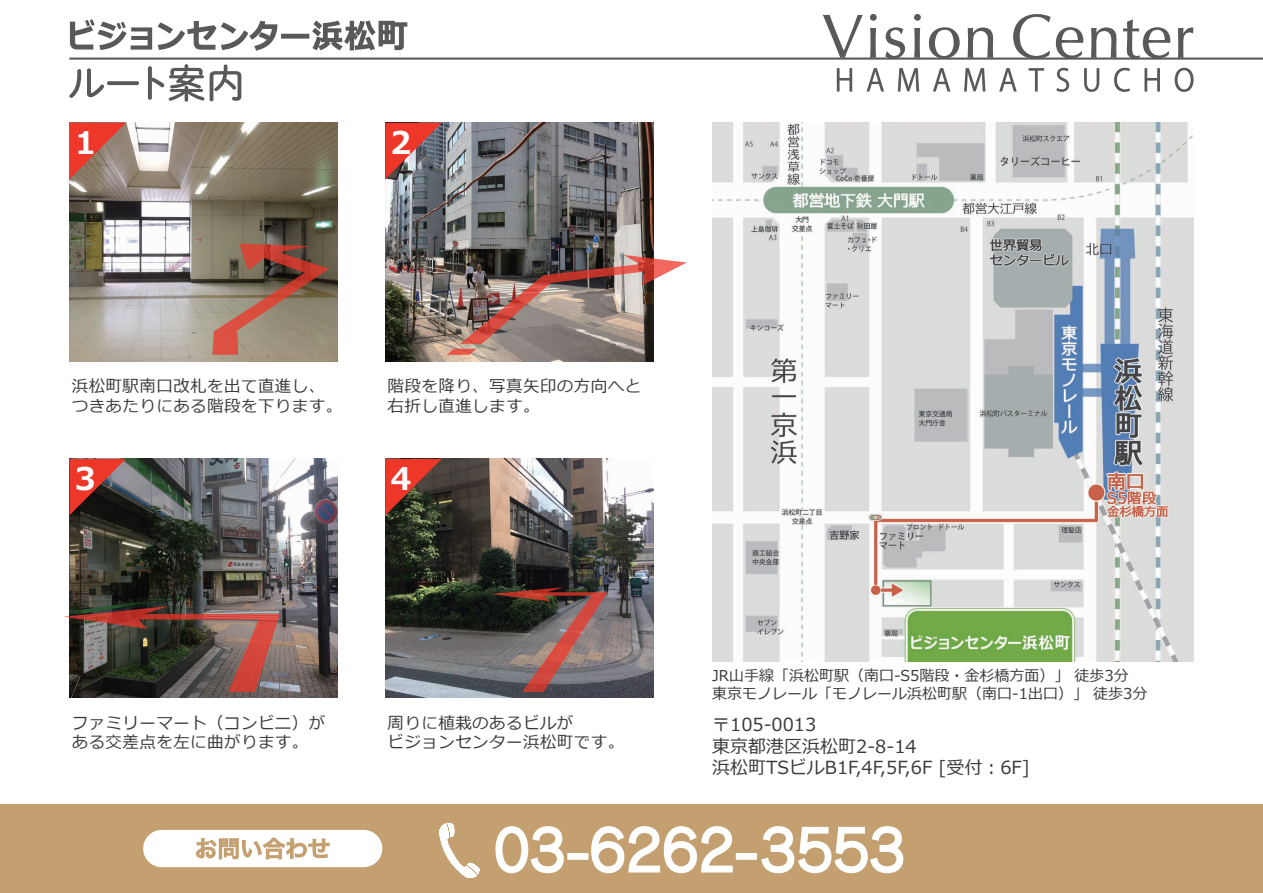
<style>
.page{position:relative;width:1263px;height:893px;background:#fff}
.page>*{position:absolute;margin:0;border:0;box-sizing:border-box;transform-origin:0 0}
.t1{font:700 31.2px "Meiryo";color:#fff}
.t2{font:18px/21.6px "Meiryo";color:#3d3b3a}
.t3{font:16.5px/19.8px "Meiryo";letter-spacing:.025em;color:#3d3b3a}
.t4{font:15px/18px "Meiryo";color:#3d3b3a}
</style>
<div class="page">
<div style="left:0;top:804px;width:1263px;height:89px;background:#c49f6f"></div>
<svg style="left:495px;top:826px;width:408px;height:47px"></svg>
<svg style="left:439px;top:823px;width:41px;height:55px"></svg>
<svg style="left:143px;top:830px;width:239px;height:37px"></svg>
<svg style="left:69px;top:58px;width:1194px;height:44px"></svg>
<svg style="left:70px;top:19px;width:337px;height:32px"></svg>
<svg style="left:823px;top:14px;width:370px;height:45px"></svg>
<svg style="left:837px;top:68px;width:356px;height:24px"></svg>
<img style="left:712px;top:123px;width:481px;height:538px">
<img style="left:442px;top:123px;width:211px;height:239px">
<img style="left:385px;top:459px;width:268px;height:239px">
<img style="left:69px;top:515px;width:268px;height:183px">
<img style="left:69px;top:123px;width:373px;height:392px">
<svg style="left:212px;top:244px;width:117px;height:111px;background:#936e5c"></svg>
<img style="left:447px;top:255px;width:240px;height:100px">
<svg style="left:64px;top:606px;width:216px;height:86px;background:#684f48"></svg>
<svg style="left:491px;top:587px;width:116px;height:105px;background:#735957"></svg>
<h1 class="t1" style="left:75px;top:120px;width:23px">1</h1>
<h1 class="t1" style="left:391px;top:120px;width:23px">2</h1>
<p class="t3" style="left:72px;top:377px;width:272px">浜松町駅南口改札を出て直進し、つきあたりにある階段を下ります。</p>
<p class="t3" style="left:388px;top:377px;width:255px">階段を降り、写真矢印の方向へと右折し直進します。</p>
<h1 class="t1" style="left:75px;top:457px;width:23px">3</h1>
<h1 class="t1" style="left:391px;top:457px;width:23px">4</h1>
<p class="t3" style="left:72px;top:714px;width:255px">ファミリーマート（コンビニ）がある交差点を左に曲がります。</p>
<p class="t3" style="left:388px;top:714px;width:238px">周りに植栽のあるビルが<br>ビジョンセンター浜松町です。</p>
<p class="t4" style="left:712px;top:667px;width:437px">JR山手線「浜松町駅（南口-S5階段・金杉橋方面）」 徒歩3分東京モノレール「モノレール浜松町駅（南口-1出口）」 徒歩3分</p>
<p class="t2" style="left:712px;top:715px;width:319px">〒105-0013<br>東京都港区浜松町2-8-14<br>浜松町TSビルB1F,4F,5F,6F [受付：6F]</p>
</div>
